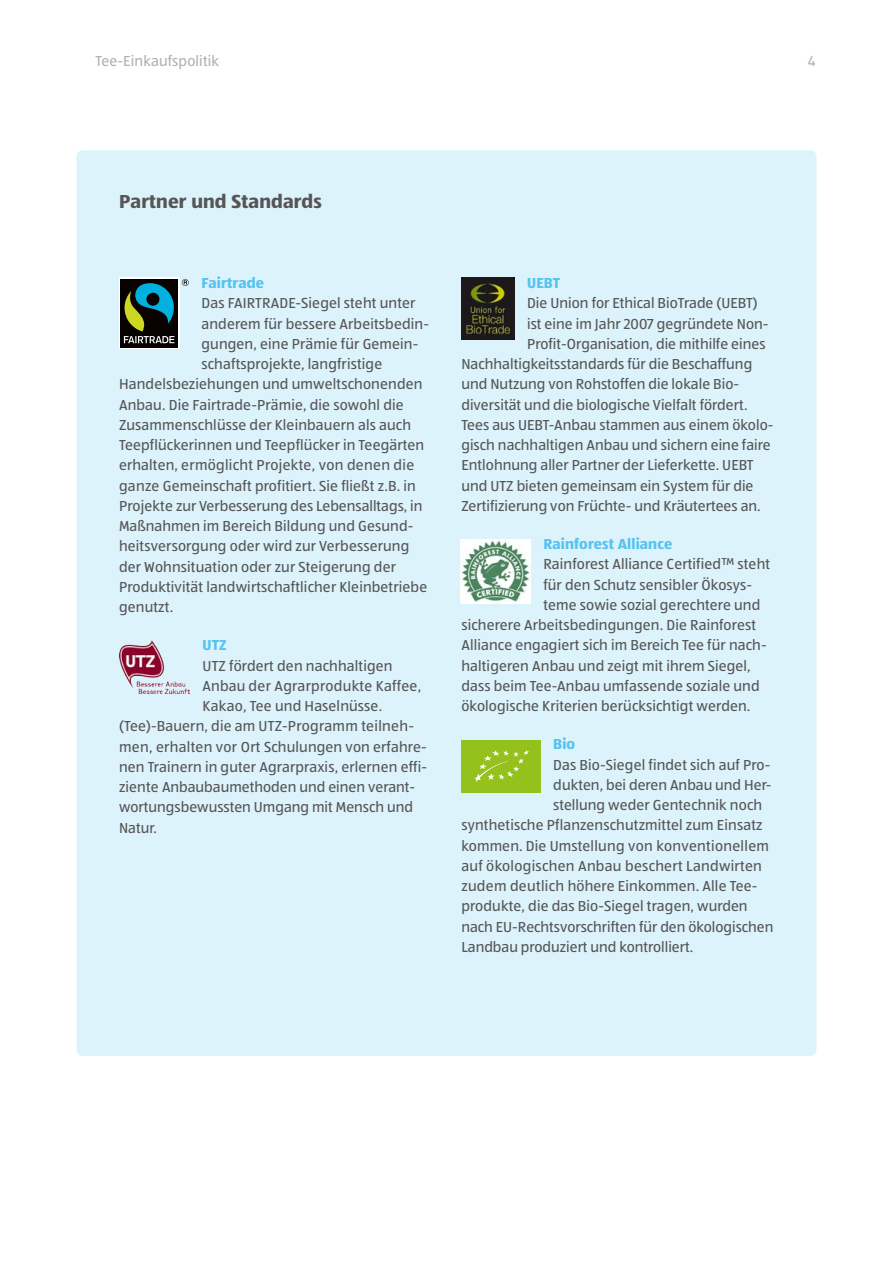
<style>
.page{position:relative;width:893px;height:1263px;background:#fff}
.page>*{position:absolute;margin:0;border:0;box-sizing:border-box;transform-origin:0 0}
.Infobox_Headline{font:700 19.5px "ALDISUEDOT";letter-spacing:.01em;color:#565656}
.Fließtext{font:15px "ALDISUEDOT";letter-spacing:.01em;color:#565656}
.Fließtext-2{font:700 15px "ALDISUEDOT";letter-spacing:.01em;color:#55c3f0}
.t1{font:15px "ALDISUEDOT";letter-spacing:.01em;color:#b1b2b3}
</style>
<div class="page">
<div style="left:77px;top:150px;width:739px;height:906px;background:#ddf3fc;border-radius:6px"></div>
<div style="left:119px;top:278px;width:60px;height:71px;background:#070200"></div>
<svg style="left:182px;top:279px;width:7px;height:7px"></svg>
<svg style="left:124px;top:283px;width:50px;height:60px"></svg>
<img style="left:119px;top:640px;width:71px;height:54px">
<div style="left:461px;top:740px;width:80px;height:53px;background:#94c11c"></div>
<svg style="left:474px;top:750px;width:55px;height:32px"></svg>
<img style="left:461px;top:278px;width:53px;height:61px">
<img style="left:461px;top:539px;width:70px;height:63px">
<p class="t1" style="left:95px;top:51px;width:125px">Tee-Einkaufspolitik</p>
<p class="t1" style="left:808px;top:51px;width:9px">4</p>
<p class="Infobox_Headline" style="left:119px;top:188px;width:204px">Partner und Standards</p>
<p class="Fließtext-2" style="left:201px;top:273px;width:64px">Fairtrade</p>
<p class="Fließtext" style="left:201px;top:294px;width:215px">Das FAIRTRADE-Siegel steht unter</p>
<p class="Fließtext" style="left:201px;top:314px;width:227px">anderem für bessere Arbeitsbedin-</p>
<p class="Fließtext" style="left:201px;top:334px;width:218px">gungen, eine Prämie für Gemein-</p>
<p class="Fließtext" style="left:201px;top:354px;width:182px">schaftsprojekte, langfristige</p>
<p class="Fließtext" style="left:119px;top:375px;width:305px">Handelsbeziehungen und umweltschonenden</p>
<p class="Fließtext" style="left:119px;top:395px;width:286px">Anbau. Die Fairtrade-Prämie, die sowohl die</p>
<p class="Fließtext" style="left:119px;top:415px;width:293px">Zusammenschlüsse der Kleinbauern als auch</p>
<p class="Fließtext" style="left:119px;top:435px;width:307px">Teepflückerinnen und Teepflücker in Teegärten</p>
<p class="Fließtext" style="left:119px;top:456px;width:297px">erhalten, ermöglicht Projekte, von denen die</p>
<p class="Fließtext" style="left:119px;top:476px;width:298px">ganze Gemeinschaft profitiert. Sie fließt z.B. in</p>
<p class="Fließtext" style="left:119px;top:496px;width:305px">Projekte zur Verbesserung des Lebensalltags, in</p>
<p class="Fließtext" style="left:119px;top:516px;width:296px">Maßnahmen im Bereich Bildung und Gesund-</p>
<p class="Fließtext" style="left:119px;top:537px;width:292px">heitsversorgung oder wird zur Verbesserung</p>
<p class="Fließtext" style="left:119px;top:557px;width:278px">der Wohnsituation oder zur Steigerung der</p>
<p class="Fließtext" style="left:119px;top:577px;width:310px">Produktivität landwirtschaftlicher Kleinbetriebe</p>
<p class="Fließtext" style="left:119px;top:597px;width:56px">genutzt.</p>
<p class="Fließtext-2" style="left:203px;top:635px;width:26px">UTZ</p>
<p class="Fließtext" style="left:203px;top:656px;width:191px">UTZ fördert den nachhaltigen</p>
<p class="Fließtext" style="left:203px;top:676px;width:220px">Anbau der Agrarprodukte Kaffee,</p>
<p class="Fließtext" style="left:203px;top:696px;width:181px">Kakao, Tee und Haselnüsse.</p>
<p class="Fließtext" style="left:119px;top:717px;width:296px">(Tee)-Bauern, die am UTZ-Programm teilneh-</p>
<p class="Fließtext" style="left:119px;top:737px;width:309px">men, erhalten vor Ort Schulungen von erfahre-</p>
<p class="Fließtext" style="left:119px;top:757px;width:310px">nen Trainern in guter Agrarpraxis, erlernen effi-</p>
<p class="Fließtext" style="left:119px;top:777px;width:298px">ziente Anbaubaumethoden und einen verant-</p>
<p class="Fließtext" style="left:119px;top:798px;width:296px">wortungsbewussten Umgang mit Mensch und</p>
<p class="Fließtext" style="left:119px;top:818px;width:40px">Natur.</p>
<p class="Fließtext-2" style="left:527px;top:273px;width:35px">UEBT</p>
<p class="Fließtext" style="left:527px;top:294px;width:232px">Die Union for Ethical BioTrade (UEBT)</p>
<p class="Fließtext" style="left:527px;top:314px;width:243px">ist eine im Jahr 2007 gegründete Non-</p>
<p class="Fließtext" style="left:527px;top:334px;width:240px">Profit-Organisation, die mithilfe eines</p>
<p class="Fließtext" style="left:461px;top:354px;width:292px">Nachhaltigkeitsstandards für die Beschaffung</p>
<p class="Fließtext" style="left:461px;top:375px;width:279px">und Nutzung von Rohstoffen die lokale Bio-</p>
<p class="Fließtext" style="left:461px;top:395px;width:288px">diversität und die biologische Vielfalt fördert.</p>
<p class="Fließtext" style="left:461px;top:415px;width:314px">Tees aus UEBT-Anbau stammen aus einem ökolo-</p>
<p class="Fließtext" style="left:461px;top:435px;width:311px">gisch nachhaltigen Anbau und sichern eine faire</p>
<p class="Fließtext" style="left:461px;top:456px;width:294px">Entlohnung aller Partner der Lieferkette. UEBT</p>
<p class="Fließtext" style="left:461px;top:476px;width:294px">und UTZ bieten gemeinsam ein System für die</p>
<p class="Fließtext" style="left:461px;top:496px;width:301px">Zertifizierung von Früchte- und Kräutertees an.</p>
<p class="Fließtext-2" style="left:543px;top:534px;width:130px">Rainforest Alliance</p>
<p class="Fließtext" style="left:543px;top:555px;width:228px">Rainforest Alliance Certified™ steht</p>
<p class="Fließtext" style="left:543px;top:575px;width:210px">für den Schutz sensibler Ökosys-</p>
<p class="Fließtext" style="left:543px;top:595px;width:218px">teme sowie sozial gerechtere und</p>
<p class="Fließtext" style="left:461px;top:615px;width:296px">sicherere Arbeitsbedingungen. Die Rainforest</p>
<p class="Fließtext" style="left:461px;top:636px;width:307px">Alliance engagiert sich im Bereich Tee für nach-</p>
<p class="Fließtext" style="left:461px;top:656px;width:291px">haltigeren Anbau und zeigt mit ihrem Siegel,</p>
<p class="Fließtext" style="left:461px;top:676px;width:300px">dass beim Tee-Anbau umfassende soziale und</p>
<p class="Fließtext" style="left:461px;top:696px;width:291px">ökologische Kriterien berücksichtigt werden.</p>
<p class="Fließtext-2" style="left:553px;top:734px;width:23px">Bio</p>
<p class="Fließtext" style="left:553px;top:755px;width:219px">Das Bio-Siegel findet sich auf Pro-</p>
<p class="Fließtext" style="left:553px;top:775px;width:220px">dukten, bei deren Anbau und Her-</p>
<p class="Fließtext" style="left:553px;top:795px;width:210px">stellung weder Gentechnik noch</p>
<p class="Fließtext" style="left:461px;top:816px;width:303px">synthetische Pflanzenschutzmittel zum Einsatz</p>
<p class="Fließtext" style="left:461px;top:836px;width:309px">kommen. Die Umstellung von konventionellem</p>
<p class="Fließtext" style="left:461px;top:856px;width:302px">auf ökologischen Anbau beschert Landwirten</p>
<p class="Fließtext" style="left:461px;top:876px;width:298px">zudem deutlich höhere Einkommen. Alle Tee-</p>
<p class="Fließtext" style="left:461px;top:897px;width:288px">produkte, die das Bio-Siegel tragen, wurden</p>
<p class="Fließtext" style="left:461px;top:917px;width:314px">nach EU-Rechtsvorschriften für den ökologischen</p>
<p class="Fließtext" style="left:461px;top:937px;width:234px">Landbau produziert und kontrolliert.</p>
</div>
